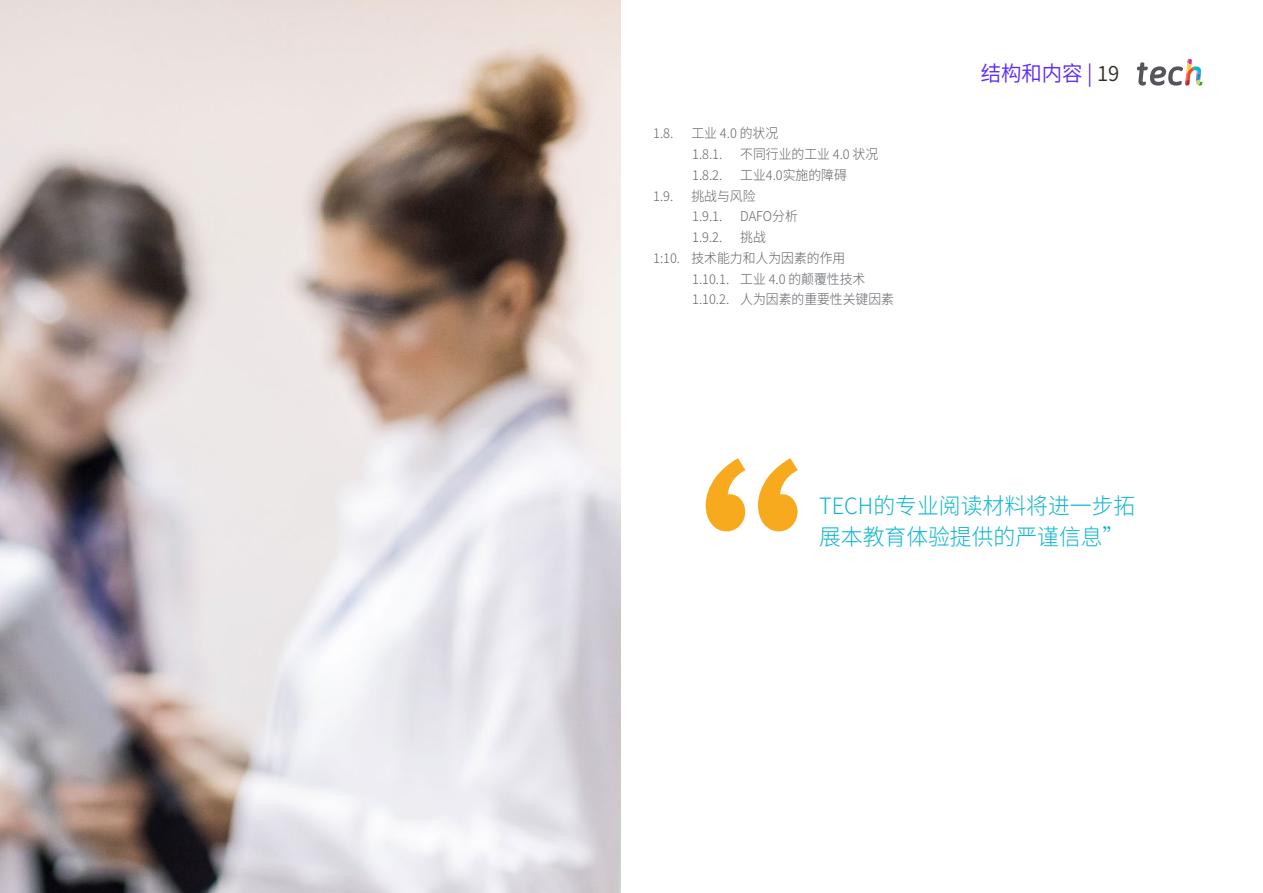
<style>
.page{position:relative;width:1263px;height:893px;background:#fff}
.page>*{position:absolute;margin:0;border:0;box-sizing:border-box;transform-origin:0 0}
.t1{font:300 22.5px/31.5px "Source Han Sans CN";color:#0fb6cf}
.t2{font:21px "Source Han Sans CN";color:#5927ff}
.t3{font:300 13.5px/20.7px "Source Han Sans CN";color:#61646a;scale:.95 1}
.s1{color:#312e20}
</style>
<div class="page">
<img style="left:0;top:0;width:621px;height:893px">
<svg style="left:706px;top:458px;width:92px;height:73px"></svg>
<svg style="left:1137px;top:59px;width:65px;height:27px"></svg>
<p class="t3" style="left:653px;top:123px;width:23px">1.8.</p>
<p class="t3" style="left:691px;top:123px;width:93px">工业 4.0 的状况<br>1.8.1.</p>
<p class="t3" style="left:740px;top:144px;width:147px">不同行业的工业 4.0 状况</p>
<p class="t3" style="left:692px;top:165px;width:33px">1.8.2.</p>
<p class="t3" style="left:740px;top:165px;width:114px">工业4.0实施的障碍</p>
<p class="t3" style="left:653px;top:186px;width:23px">1.9.</p>
<p class="t3" style="left:691px;top:186px;width:69px">挑战与风险<br>1.9.1.</p>
<p class="t3" style="left:740px;top:206px;width:62px">DAFO分析</p>
<p class="t3" style="left:692px;top:227px;width:33px">1.9.2.</p>
<p class="t3" style="left:740px;top:227px;width:28px">挑战</p>
<p class="t3" style="left:653px;top:248px;width:204px">1:10. 技术能力和人为因素的作用</p>
<p class="t3" style="left:692px;top:269px;width:184px">1.10.1. 工业 4.0 的颠覆性技术</p>
<p class="t3" style="left:692px;top:289px;width:214px">1.10.2. 人为因素的重要性关键因素</p>
<h2 class="t2" style="left:981px;top:61px;width:140px">结构和内容 | <span class="s1">19</span></h2>
<h1 class="t1" style="left:819px;top:490px;width:318px">TECH的专业阅读材料将进一步拓展本教育体验提供的严谨信息”</h1>
</div>
